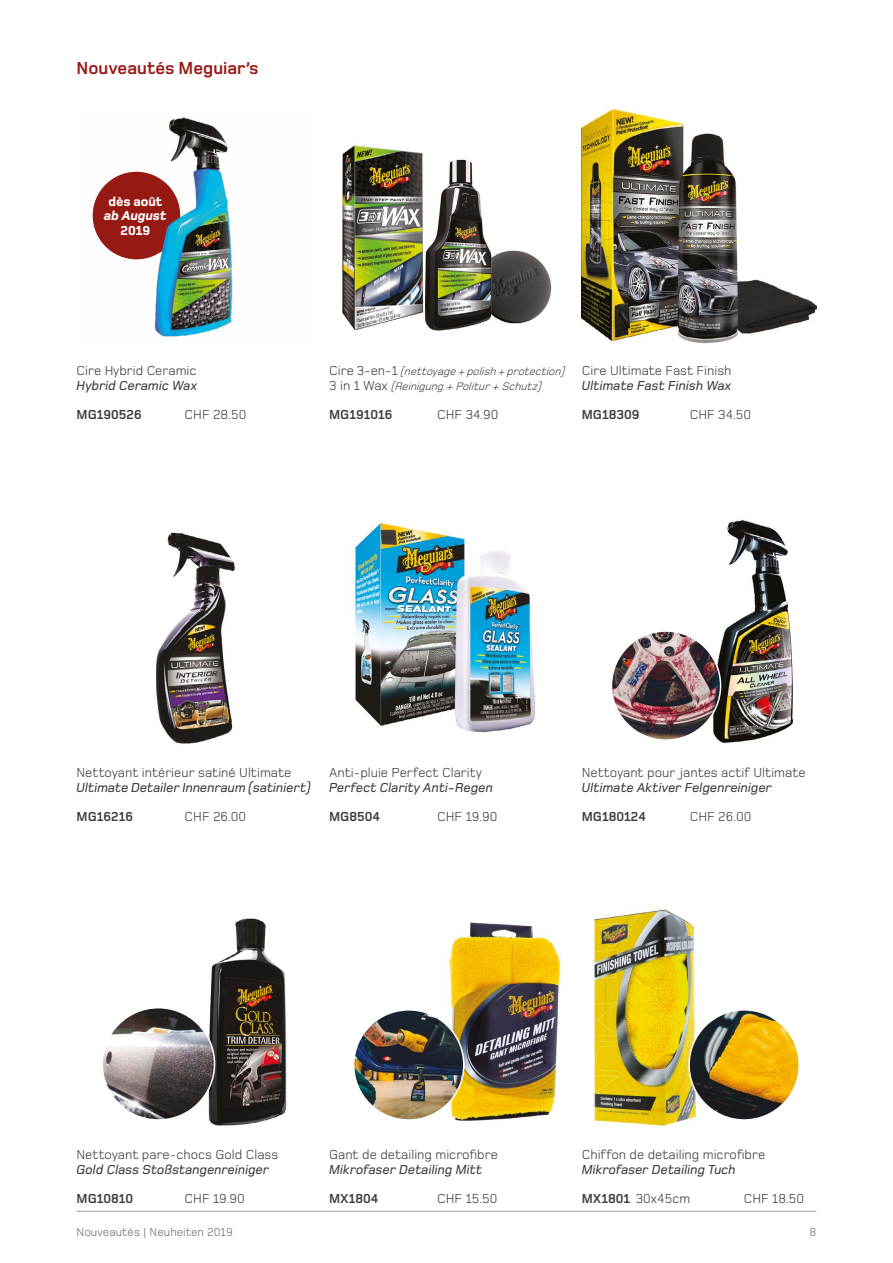
<style>
.page{position:relative;width:893px;height:1263px;background:#fff}
.page>*{position:absolute;margin:0;border:0;box-sizing:border-box;transform-origin:0 0}
.t1{font:700 18px "Foundry Monoline";color:#971a15}
.t2{font:13.5px "Foundry Monoline";color:#3c3c3b}
.t3{font:13.5px "Foundry Monoline OT3 Med Ita";color:#3c3c3b}
.t4{font:700 13.5px "Foundry Monoline";color:#3c3c3b}
.t5{font:800 13.5px "Foundry Monoline OT3";color:#fff}
.t6{font:italic 700 expanded 13.5px "Foundry Monoline OT3";color:#fff}
.t7{font:12px "Foundry Monoline";color:#706f6f}
.t8{font:italic 11.25px/14.5px "Foundry Monoline";color:#3c3c3b}
.s1{font-style:normal;font-size:13.5px}
.s2{font-weight:700}
</style>
<div class="page">
<hr style="left:77px;top:1211px;width:739px;height:1px;background:#9d9d9c">
<img style="left:92px;top:117px;width:141px;height:220px">
<img style="left:342px;top:145px;width:210px;height:186px">
<img style="left:582px;top:108px;width:234px;height:235px">
<img style="left:156px;top:532px;width:79px;height:212px">
<img style="left:355px;top:522px;width:180px;height:211px">
<img style="left:713px;top:520px;width:81px;height:223px">
<img style="left:208px;top:918px;width:79px;height:208px">
<img style="left:449px;top:923px;width:112px;height:198px">
<img style="left:595px;top:909px;width:101px;height:216px">
<img style="left:689px;top:1010px;width:110px;height:110px;border-radius:55px">
<div style="left:688px;top:1009px;width:112px;height:112px;border:2px solid #fff;border-radius:50%"></div>
<img style="left:354px;top:1010px;width:110px;height:110px;border-radius:55px">
<div style="left:353px;top:1009px;width:112px;height:112px;border:2px solid #fff;border-radius:50%"></div>
<img style="left:102px;top:1008px;width:113px;height:112px;border-radius:56px">
<div style="left:102px;top:1007px;width:113px;height:114px;border:2px solid #fff;border-radius:50%"></div>
<img style="left:611px;top:631px;width:110px;height:109px;border-radius:55px">
<div style="left:611px;top:630px;width:110px;height:111px;border:2px solid #fff;border-radius:50%"></div>
<h1 class="t1" style="left:77px;top:58px;width:183px">Nouveautés Meguiar’s</h1>
<p class="t5" style="left:108px;top:192px;width:55px">dès août</p>
<p class="t6" style="left:104px;top:206px;width:64px">ab August</p>
<p class="t5" style="left:120px;top:221px;width:31px">2019</p>
<p class="t2" style="left:77px;top:364px;width:122px">Cire Hybrid Ceramic</p>
<p class="t3" style="left:77px;top:376px;width:122px">Hybrid Ceramic Wax</p>
<p class="t4" style="left:77px;top:407px;width:67px">MG190526</p>
<p class="t2" style="left:185px;top:407px;width:63px">CHF 28.50</p>
<p class="t8" style="left:329px;top:365px;width:240px"><span class="s1">C i r e 3 - e n - 1</span> (nettoyage+polish+protection)<br><span class="s1">3 i n 1 W a x</span> (Reinigung+Politur+Schutz)</p>
<p class="t4" style="left:329px;top:407px;width:65px">MG191016</p>
<p class="t2" style="left:437px;top:407px;width:63px">CHF 34.90</p>
<p class="t2" style="left:582px;top:364px;width:151px">Cire Ultimate Fast Finish</p>
<p class="t3" style="left:582px;top:376px;width:151px">Ultimate Fast Finish Wax</p>
<p class="t4" style="left:582px;top:407px;width:59px">MG18309</p>
<p class="t2" style="left:690px;top:407px;width:63px">CHF 34.50</p>
<p class="t2" style="left:77px;top:765px;width:216px">Nettoyant intérieur satiné Ultimate</p>
<p class="t3" style="left:77px;top:778px;width:236px">Ultimate Detailer Innenraum (satiniert)</p>
<p class="t4" style="left:77px;top:809px;width:58px">MG16216</p>
<p class="t2" style="left:185px;top:809px;width:63px">CHF 26.00</p>
<p class="t2" style="left:329px;top:765px;width:154px">Anti-pluie Perfect Clarity</p>
<p class="t3" style="left:329px;top:778px;width:165px">Perfect Clarity Anti-Regen</p>
<p class="t4" style="left:329px;top:809px;width:53px">MG8504</p>
<p class="t2" style="left:437px;top:809px;width:62px">CHF 19.90</p>
<p class="t2" style="left:582px;top:765px;width:225px">Nettoyant pour jantes actif Ultimate</p>
<p class="t3" style="left:582px;top:778px;width:192px">Ultimate Aktiver Felgenreiniger</p>
<p class="t4" style="left:582px;top:809px;width:66px">MG180124</p>
<p class="t2" style="left:690px;top:809px;width:63px">CHF 26.00</p>
<p class="t2" style="left:77px;top:1147px;width:203px">Nettoyant pare-chocs Gold Class</p>
<p class="t3" style="left:77px;top:1160px;width:194px">Gold Class Stoßstangenreiniger</p>
<p class="t4" style="left:77px;top:1191px;width:58px">MG10810</p>
<p class="t2" style="left:185px;top:1191px;width:62px">CHF 19.90</p>
<p class="t2" style="left:329px;top:1147px;width:170px">Gant de detailing microfibre</p>
<p class="t3" style="left:329px;top:1160px;width:155px">Mikrofaser Detailing Mitt</p>
<p class="t4" style="left:329px;top:1191px;width:51px">MX1804</p>
<p class="t2" style="left:437px;top:1191px;width:62px">CHF 15.50</p>
<p class="t2" style="left:582px;top:1147px;width:185px">Chiffon de detailing microfibre</p>
<p class="t3" style="left:582px;top:1160px;width:156px">Mikrofaser Detailing Tuch</p>
<p class="t2" style="left:582px;top:1191px;width:110px"><span class="s2">MX1801</span> 30x45cm</p>
<p class="t2" style="left:744px;top:1191px;width:62px">CHF 18.50</p>
<p class="t7" style="left:77px;top:1226px;width:158px">Nouveautés | Neuheiten 2019</p>
<p class="t7" style="left:810px;top:1226px;width:8px">8</p>
</div>
